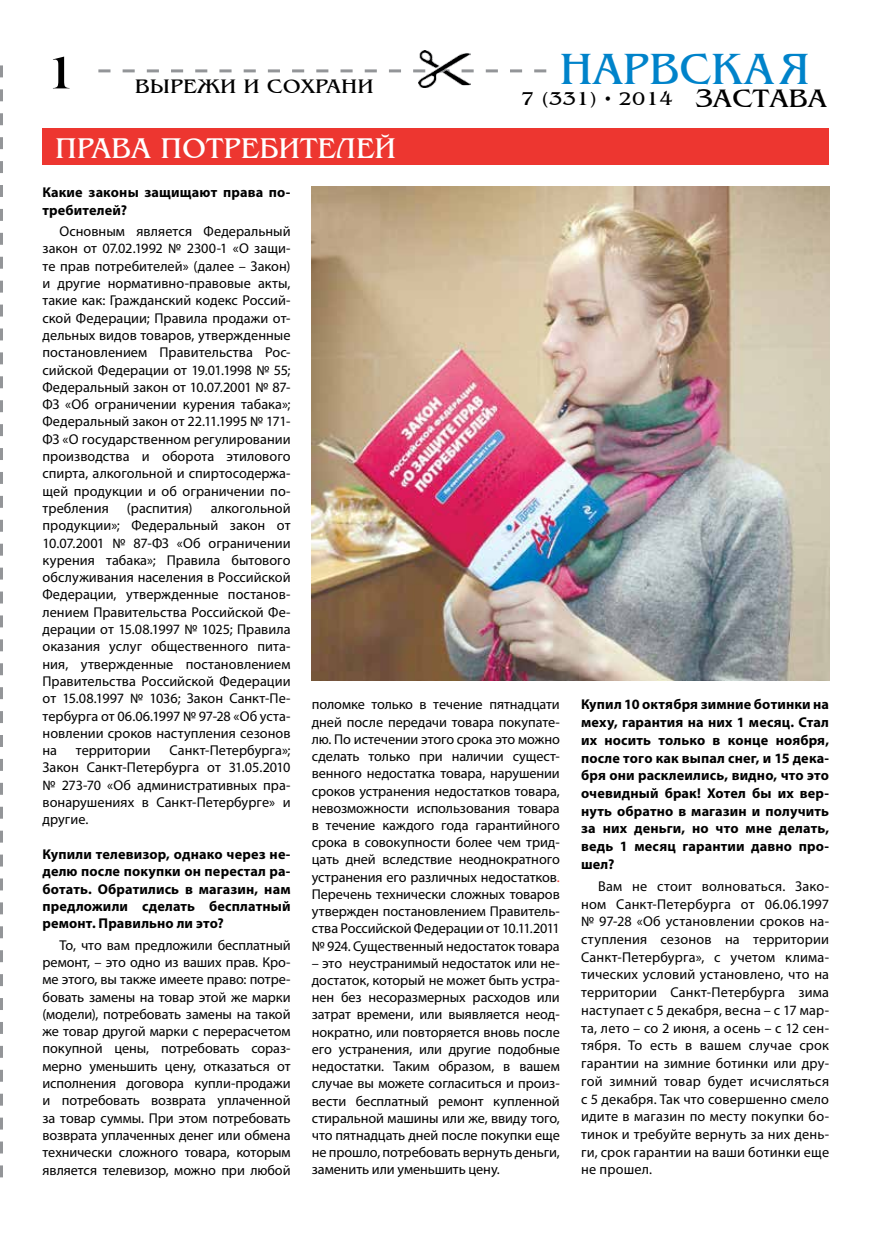
<style>
.page{position:relative;width:893px;height:1234px;background:#fff}
.page>*{position:absolute;margin:0;border:0;box-sizing:border-box;transform-origin:0 0}
.t1{font:46.5px "AG Bengaly";color:#000;scale:1.1 1}
.t2{font:45.9px "AG Bengaly";color:#0083ca}
.t3{font:30px "AG Bengaly";color:#fff}
.t4{font:26.55px "AG Bengaly";color:#000;scale:1.1 1}
.t5{font:20.55px "AG Bengaly";color:#000;scale:1.1 1}
.t6{font:19.5px "AG Bengaly";color:#000;scale:1.1 1}
.t7{font:14.25px/17.2px "Myriad Pro";color:#000;text-align:justify}
.t8{font:700 14.25px/17.7px "Myriad Pro";letter-spacing:.01em;color:#000;text-align:justify}
.s1{color:#ed3630}
</style>
<div class="page">
<svg style="left:98px;top:69px;width:448px;height:3px"></svg>
<img style="left:419px;top:50px;width:52px;height:37px">
<svg style="left:0;top:65px;width:3px;height:1112px"></svg>
<div style="left:42px;top:128px;width:787px;height:37px;background:#ed3630"></div>
<img style="left:312px;top:187px;width:517px;height:493px">
<h1 class="t1" style="left:45px;top:49px;width:31px">1</h1>
<h3 class="t5" style="left:135px;top:76px;width:218px">Вырежи и сохрани</h3>
<h2 class="t2" style="left:560px;top:45px;width:251px">Нарвская</h2>
<h3 class="t4" style="left:695px;top:85px;width:121px">застава</h3>
<h3 class="t6" style="left:521px;top:89px;width:140px">7 (331) • 2014</h3>
<h3 class="t3" style="left:55px;top:133px;width:343px">права потребителей</h3>
<p class="t8" style="left:43px;top:183px;width:250px;line-height:17.2px">Какие законы защищают права по&shy;требителей?</p>
<p class="t7" style="left:43px;top:222px;width:250px;text-indent:17px">Основным является Федеральный закон от 07.02.1992 № 2300-1 «О защи&shy;те прав потребителей» (далее – Закон) и другие нормативно-правовые акты, такие как: Гражданский кодекс Россий&shy;ской Федерации; Правила продажи от&shy;дельных видов товаров, утвержденные постановлением Правительства Рос&shy;сийской Федерации от 19.01.1998 № 55; Федеральный закон от 10.07.2001 № 87- ФЗ «Об ограничении курения табака»; Федеральный закон от 22.11.1995 № 171- ФЗ «О государственном регулировании производства и оборота этилового спирта, алкогольной и спиртосодержа&shy;щей продукции и об ограничении по&shy;требления</p>
<p class="t7" style="left:127px;top:499px;width:67px">(распития)</p>
<p class="t7" style="left:43px;top:499px;width:250px;text-indent:168px">алкогольной продукции»; Федеральный закон от 10.07.2001 № 87-ФЗ «Об ограничении курения табака»; Правила бытового обслуживания населения в Российской Федерации, утвержденные постанов&shy;лением Правительства Российской Фе&shy;дерации от 15.08.1997 № 1025; Правила оказания услуг общественного пита&shy;ния, утвержденные постановлением Правительства Российской Федерации от 15.08.1997 № 1036; Закон Санкт-Пе&shy;тербурга от 06.06.1997 № 97-28 «Об уста&shy;новлении сроков наступления сезонов на</p>
<p class="t7" style="left:312px;top:695px;width:249px">поломке только в течение пятнадцати дней после передачи товара покупате&shy;лю. По истечении этого срока это можно сделать только при наличии сущест&shy;венного недостатка товара, нарушении сроков устранения недостатков товара, невозможности использования товара в течение каждого года гарантийного срока в совокупности более чем трид&shy;цать дней вследствие неоднократного устранения его различных недостатков<span class="s1">.<br></span>Перечень технически сложных товаров утвержден постановлением Правитель&shy;ства Российской Федерации от 10.11.2011 № 924. Существенный недостаток товара</p>
<p class="t7" style="left:312px;top:953px;width:250px">– это неустранимый недостаток или не&shy;достаток, который не может быть устра&shy;нен без несоразмерных расходов или затрат времени, или выявляется неод&shy;нократно, или повторяется вновь после его устранения, или другие подобные недостатки. Таким образом, в вашем случае вы можете согласиться и произ&shy;вести бесплатный ремонт купленной стиральной машины или же, ввиду того, что пятнадцать дней после покупки еще не прошло, потребовать вернуть деньги, заменить или уменьшить цену.</p>
<p class="t7" style="left:43px;top:741px;width:250px;text-indent:127px">Санкт-Петербурга»; Закон Санкт-Петербурга от 31.05.2010 № 273-70 «Об административных пра&shy;вонарушениях в Санкт-Петербурге» и другие.</p>
<p class="t8" style="left:43px;top:844px;width:250px;line-height:17.2px">Купили телевизор, однако через не&shy;делю после покупки он перестал ра&shy;ботать. Обратились в магазин, нам предложили сделать бесплатный ремонт. Правильно ли это?</p>
<p class="t7" style="left:43px;top:935px;width:250px;text-indent:17px">То, что вам предложили бесплатный ремонт, – это одно из ваших прав. Кро&shy;ме этого, вы также имеете право: потре&shy;бовать замены на товар этой же марки (модели), потребовать замены на такой же товар другой марки с перерасчетом покупной цены, потребовать сораз&shy;мерно уменьшить цену, отказаться от исполнения договора купли-продажи и потребовать возврата уплаченной за товар суммы. При этом потребовать возврата уплаченных денег или обмена технически сложного товара, которым является телевизор, можно при любой</p>
<p class="t7" style="left:76px;top:741px;width:76px">территории</p>
<p class="t8" style="left:581px;top:695px;width:249px">Купил 10 октября зимние ботинки на меху, гарантия на них 1 месяц. Стал их носить только в конце ноября, после того как выпал снег, и 15 дека&shy;бря они расклеились, видно, что это очевидный брак! Хотел бы их вер&shy;нуть обратно в магазин и получить за них деньги, но что мне делать, ведь 1 месяц гарантии давно про&shy;шел?</p>
<p class="t7" style="left:581px;top:876px;width:250px;line-height:17.7px;text-indent:17px">Вам не стоит волноваться. Зако&shy;ном Санкт-Петербурга от 06.06.1997 № 97-28 «Об установлении сроков на&shy;ступления сезонов на территории Санкт-Петербурга», с учетом клима&shy;тических условий установлено, что на территории Санкт-Петербурга зима наступает с 5 декабря, весна – с 17 мар&shy;та, лето – со 2 июня, а осень – с 12 сен&shy;тября. То есть в вашем случае срок гарантии на зимние ботинки или дру&shy;гой зимний товар будет исчисляться с 5 декабря. Так что совершенно смело идите в магазин по месту покупки бо&shy;тинок и требуйте вернуть за них день&shy;ги, срок гарантии на ваши ботинки еще не прошел.</p>
</div>
